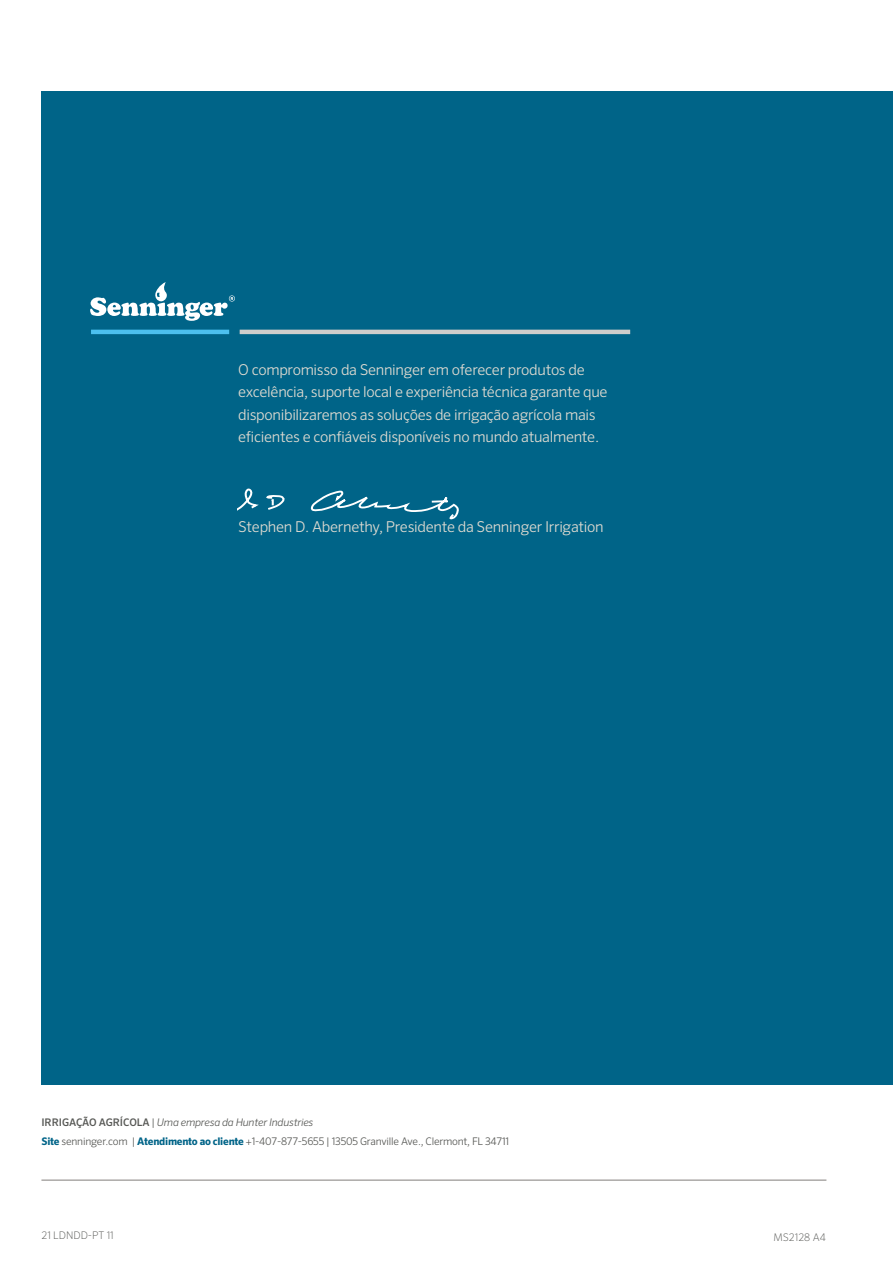
<style>
.page{position:relative;width:893px;height:1263px;background:#fff}
.page>*{position:absolute;margin:0;border:0;box-sizing:border-box;transform-origin:0 0}
.t1{font:300 15px/22.5px "Sero Pro";letter-spacing:-.02em;color:#e0dbd1}
.t2{font:300 10.5px/19.4px "Sero Pro";letter-spacing:-.02em;color:#585956}
.t3{font:200 10.5px "Sero Pro";color:#585956}
.s1{font-weight:500}
.s2{font-style:italic}
.s3{font-weight:700;color:#006488}
</style>
<div class="page">
<div style="left:41px;top:91px;width:852px;height:994px;background:#006488"></div>
<svg style="left:90px;top:282px;width:145px;height:39px"></svg>
<hr style="left:240px;top:330px;width:390px;height:4px;background:#cfcdcb">
<hr style="left:91px;top:330px;width:138px;height:4px;background:#4cc0ef">
<hr style="left:41px;top:1179px;width:785px;height:2px;background:#aca9a7">
<svg style="left:237px;top:488px;width:21px;height:23px"></svg>
<svg style="left:266px;top:495px;width:19px;height:15px"></svg>
<svg style="left:310px;top:491px;width:149px;height:28px"></svg>
<p class="t1" style="left:238px;top:358px;width:371px">O compromisso da Senninger em oferecer produtos de excelência, suporte local e experiência técnica garante que disponibilizaremos as soluções de irrigação agrícola mais eficientes e confiáveis disponíveis no mundo atualmente.</p>
<p class="t1" style="left:238px;top:515px;width:367px">Stephen D. Abernethy, Presidente da Senninger Irrigation</p>
<p class="t2" style="left:41px;top:1112px;width:469px"><span class="s1">IRRIGAÇÃO AGRÍCOLA</span> | <span class="s2">Uma empresa da Hunter Industries<br></span><span class="s3">Site</span> senninger.com | <span class="s3">Atendimento ao cliente</span> +1-407-877-5655 | 13505 Granville Ave., Clermont, FL 34711</p>
<p class="t3" style="left:41px;top:1229px;width:74px">21 LDNDD-PT 11</p>
<p class="t3" style="left:773px;top:1231px;width:54px">MS2128 A4</p>
</div>
